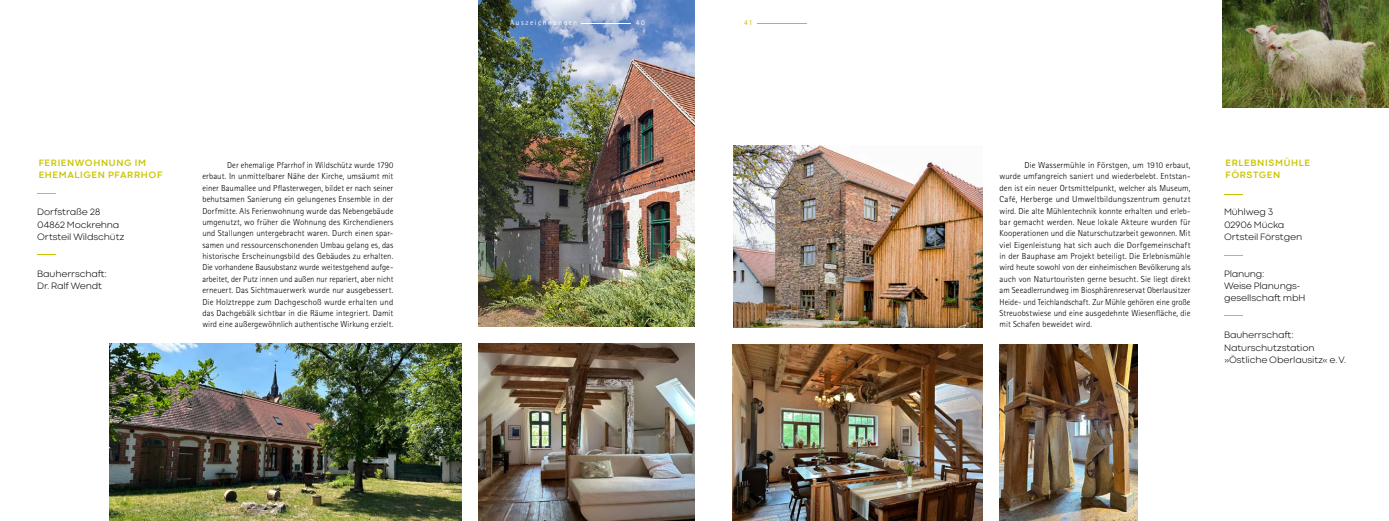
<style>
.page{position:relative;width:1389px;height:521px;background:#fff}
.page>*{position:absolute;margin:0;border:0;box-sizing:border-box;transform-origin:0 0}
.t1{font:300 9.62px/12.2px "Codec Cold";letter-spacing:-.015em;color:#000}
.t2{font:700 9.62px/12.2px "Codec Cold";letter-spacing:.065em;color:#cac500}
.A4_H_Texte_p_fließtext{font:300 8.75px/11.4px "Rotis Sans Serif Pro";letter-spacing:.005em;color:#000;text-align:justify}
.t3{font:7.44px "Rotis Sans Serif Pro";letter-spacing:.205em;color:#fff}
.t4{font:7.44px "Rotis Sans Serif Pro";color:#c5be00}
</style>
<div class="page">
<img style="left:109px;top:343px;width:353px;height:178px">
<img style="left:479px;top:0;width:215px;height:326px">
<img style="left:478px;top:343px;width:216px;height:178px">
<img style="left:733px;top:344px;width:249px;height:177px">
<img style="left:733px;top:145px;width:249px;height:182px">
<img style="left:999px;top:344px;width:138px;height:177px">
<img style="left:1223px;top:0;width:166px;height:107px">
<hr style="left:758px;top:23px;width:49px;height:1px;background:#c5be00">
<hr style="left:581px;top:23px;width:50px;height:1px;background:#fff">
<svg style="left:37px;top:193px;width:19px;height:1px"></svg>
<svg style="left:37px;top:254px;width:19px;height:1px"></svg>
<svg style="left:1224px;top:194px;width:19px;height:1px"></svg>
<svg style="left:1224px;top:255px;width:19px;height:1px"></svg>
<svg style="left:1224px;top:315px;width:19px;height:1px"></svg>
<p class="t3" style="left:510px;top:18px;width:69px">Auszeichnungen</p>
<p class="t3" style="left:636px;top:18px;width:11px">40</p>
<p class="t4" style="left:744px;top:18px;width:10px">41</p>
<p class="t2" style="left:39px;top:157px;width:125px">FERIENWOHNUNG IM<br>EHEMALIGEN PFARRHOF</p>
<p class="t1" style="left:37px;top:206px;width:65px">Dorfstraße 28</p>
<p class="t1" style="left:37px;top:218px;width:84px">04862 Mockrehna</p>
<p class="t1" style="left:37px;top:231px;width:89px">Ortsteil Wildschütz</p>
<p class="t1" style="left:37px;top:268px;width:71px">Bauherrschaft:</p>
<p class="t1" style="left:37px;top:280px;width:67px">Dr. Ralf Wendt</p>
<p class="A4_H_Texte_p_fließtext" style="left:202px;top:160px;width:193px;text-indent:25px">Der ehemalige Pfarrhof in Wildschütz wurde 1790 erbaut. In unmittelbarer Nähe der Kirche, umsäumt mit einer Baumallee und Pflasterwegen, bildet er nach seiner behutsamen Sanierung ein gelungenes Ensemble in der Dorfmitte. Als Ferienwohnung wurde das Nebengebäude umgenutzt, wo früher die Wohnung des Kirchendieners und Stallungen untergebracht waren. Durch einen spar&shy;samen und ressourcenschonenden Umbau gelang es, das historische Erscheinungsbild des Gebäudes zu erhalten.<br>Die vorhandene Bausubstanz wurde weitestgehend aufge&shy;arbeitet, der Putz innen und außen nur repariert, aber nicht erneuert. Das Sichtmauerwerk wurde nur ausgebessert.<br>Die Holztreppe zum Dachgeschoß wurde erhalten und das Dachgebälk sichtbar in die Räume integriert. Damit wird eine außergewöhnlich authentische Wirkung erzielt.</p>
<p class="A4_H_Texte_p_fließtext" style="left:1000px;top:160px;width:192px;text-indent:25px">Die Wassermühle in Förstgen, um 1910 erbaut, wurde umfangreich saniert und wiederbelebt. Entstan&shy;den ist ein neuer Ortsmittelpunkt, welcher als Museum, Café, Herberge und Umweltbildungszentrum genutzt wird. Die alte Mühlentechnik konnte erhalten und erleb&shy;bar gemacht werden. Neue lokale Akteure wurden für Kooperationen und die Naturschutzarbeit gewonnen. Mit viel Eigenleistung hat sich auch die Dorfgemeinschaft in der Bauphase am Projekt beteiligt. Die Erlebnismühle wird heute sowohl von der einheimischen Bevölkerung als auch von Naturtouristen gerne besucht. Sie liegt direkt am Seeadlerrundweg im Biosphärenreservat Oberlausitzer Heide- und Teichlandschaft. Zur Mühle gehören eine große Streuobstwiese und eine ausgedehnte Wiesenfläche, die mit Schafen beweidet wird.</p>
<p class="t2" style="left:1226px;top:157px;width:86px">ERLEBNISMÜHLE<br>FÖRSTGEN</p>
<p class="t1" style="left:1224px;top:206px;width:80px">Mühlweg 3<br>02906 Mücka<br>Ortsteil Förstgen</p>
<p class="t1" style="left:1224px;top:268px;width:83px">Planung:<br>Weise Planungs&shy;gesellschaft mbH</p>
<p class="t1" style="left:1224px;top:329px;width:71px">Bauherrschaft:</p>
<p class="t1" style="left:1224px;top:341px;width:124px">Naturschutzstation »Östliche Oberlausitz« e.V.</p>
</div>
